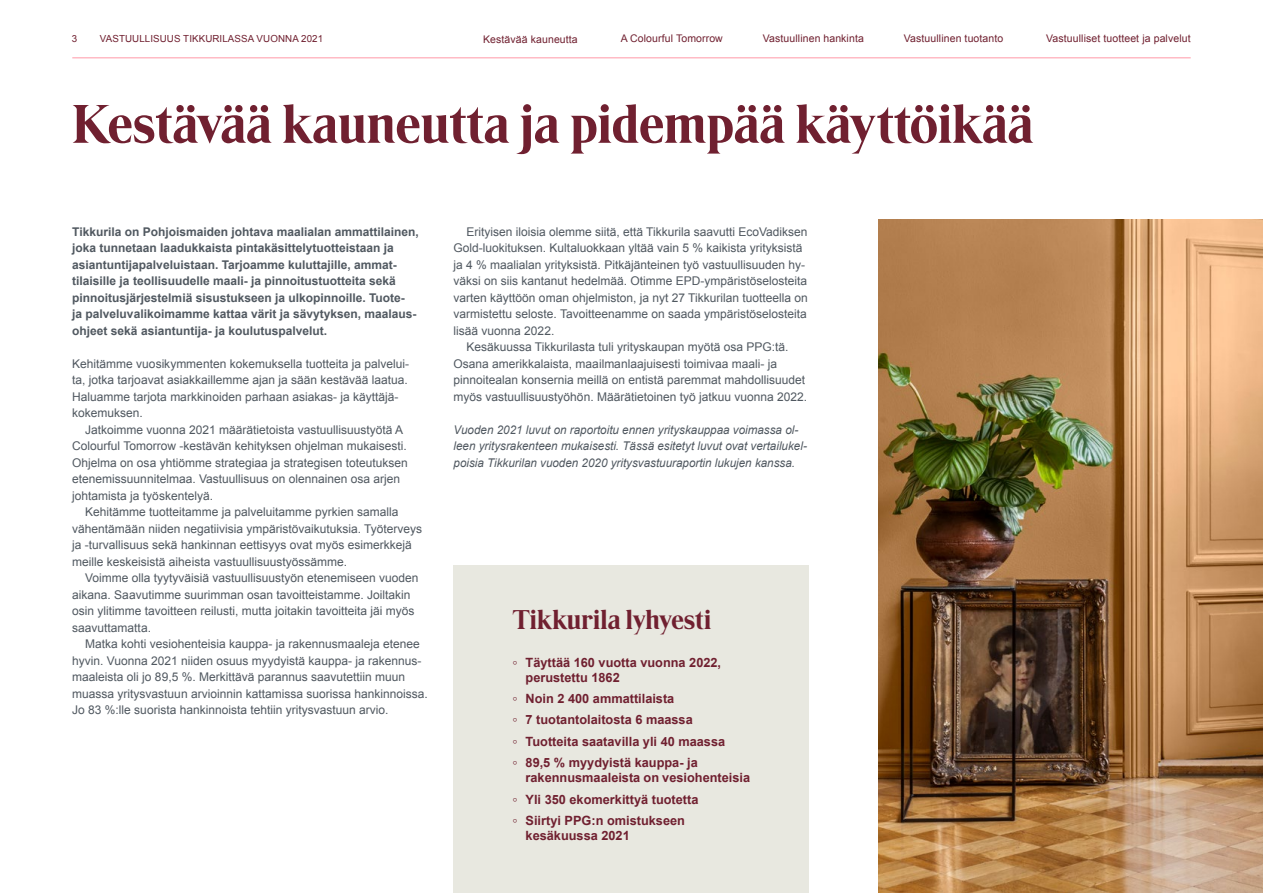
<style>
.page{position:relative;width:1263px;height:893px;background:#fff}
.page>*{position:absolute;margin:0;border:0;box-sizing:border-box;transform-origin:0 0}
.t1{font:54px "Tikkurila Consumer Serif";color:#702030}
.t2{font:27px "Tikkurila Consumer Serif";color:#702030}
.t3{font:700 12.75px/21.5px "Arial";color:#702030}
.t4{font:12px/16.5px "Arial";color:#505860}
.t5{font:700 12px/16.5px "Arial";color:#505860}
.t6{font:italic 12px/16.5px "Arial";color:#505860}
.t7{font:10.5px "Arial";letter-spacing:.01em;color:#702030}
.t8{font:9.75px "Arial";letter-spacing:.01em;color:#702030}
</style>
<div class="page">
<hr style="left:72px;top:58px;width:1119px;height:1px;background:#ff98a8">
<img style="left:878px;top:219px;width:385px;height:674px">
<div style="left:454px;top:566px;width:355px;height:327px;background:#e8e8e0"></div>
<p class="t8" style="left:72px;top:32px;width:7px">3</p>
<p class="t8" style="left:100px;top:32px;width:225px">VASTUULLISUUS TIKKURILASSA VUONNA 2021</p>
<p class="t7" style="left:483px;top:32px;width:96px">Kestävää kauneutta</p>
<p class="t7" style="left:621px;top:32px;width:104px">A Colourful Tomorrow</p>
<p class="t7" style="left:763px;top:32px;width:102px">Vastuullinen hankinta</p>
<p class="t7" style="left:904px;top:32px;width:101px">Vastuullinen tuotanto</p>
<p class="t7" style="left:1046px;top:32px;width:146px">Vastuulliset tuotteet ja palvelut</p>
<h1 class="t1" style="left:72px;top:94px;width:962px">Kestävää kauneutta ja pidempää käyttöikää</h1>
<p class="t5" style="left:72px;top:223px;width:348px">Tikkurila on Pohjoismaiden johtava maalialan ammattilainen, joka tunnetaan laadukkaista pintakäsittelytuotteistaan ja asiantuntijapalveluistaan. Tarjoamme kuluttajille, ammat&shy;tilaisille ja teollisuudelle maali- ja pinnoitustuotteita sekä pinnoitusjärjestelmiä sisustukseen ja ulkopinnoille. Tuote-<br>ja palveluvalikoimamme kattaa värit ja sävytyksen, maalaus&shy;ohjeet sekä asiantuntija- ja koulutuspalvelut.</p>
<p class="t4" style="left:72px;top:355px;width:338px">Kehitämme vuosikymmenten kokemuksella tuotteita ja palvelui&shy;ta, jotka tarjoavat asiakkaillemme ajan ja sään kestävää laatua.<br>Haluamme tarjota markkinoiden parhaan asiakas- ja käyttäjä&shy;kokemuksen.</p>
<p class="t4" style="left:72px;top:421px;width:337px;text-indent:13px">Jatkoimme vuonna 2021 määrätietoista vastuullisuustyötä A Colourful Tomorrow -kestävän kehityksen ohjelman mukaisesti.<br>Ohjelma on osa yhtiömme strategiaa ja strategisen toteutuksen etenemissuunnitelmaa. Vastuullisuus on olennainen osa arjen johtamista ja työskentelyä.</p>
<p class="t4" style="left:72px;top:504px;width:351px;text-indent:13px">Kehitämme tuotteitamme ja palveluitamme pyrkien samalla vähentämään niiden negatiivisia ympäristövaikutuksia. Työterveys ja -turvallisuus sekä hankinnan eettisyys ovat myös esimerkkejä meille keskeisistä aiheista vastuullisuustyössämme.</p>
<p class="t4" style="left:72px;top:570px;width:348px;text-indent:13px">Voimme olla tyytyväisiä vastuullisuustyön etenemiseen vuoden aikana. Saavutimme suurimman osan tavoitteistamme. Joiltakin osin ylitimme tavoitteen reilusti, mutta joitakin tavoitteita jäi myös saavuttamatta.</p>
<p class="t4" style="left:72px;top:636px;width:355px;text-indent:13px">Matka kohti vesiohenteisia kauppa- ja rakennusmaaleja etenee hyvin. Vuonna 2021 niiden osuus myydyistä kauppa- ja rakennus&shy;maaleista oli jo 89,5 %. Merkittävä parannus saavutettiin muun muassa yritysvastuun arvioinnin kattamissa suorissa hankinnoissa.<br>Jo 83 %:lle suorista hankinnoista tehtiin yritysvastuun arvio.</p>
<p class="t4" style="left:466px;top:223px;width:343px">Erityisen iloisia olemme siitä, että Tikkurila saavutti EcoVadiksen</p>
<p class="t4" style="left:454px;top:240px;width:350px">Gold-luokituksen. Kultaluokkaan yltää vain 5 % kaikista yrityksistä</p>
<p class="t4" style="left:454px;top:256px;width:353px">ja 4 % maalialan yrityksistä. Pitkäjänteinen työ vastuullisuuden hy-</p>
<p class="t4" style="left:454px;top:273px;width:355px">väksi on siis kantanut hedelmää. Otimme EPD-ympäristöselosteita</p>
<p class="t4" style="left:454px;top:289px;width:356px">varten käyttöön oman ohjelmiston, ja nyt 27 Tikkurilan tuotteella on</p>
<p class="t4" style="left:454px;top:306px;width:355px">varmistettu seloste. Tavoitteenamme on saada ympäristöselosteita</p>
<p class="t4" style="left:454px;top:322px;width:100px">lisää vuonna 2022.</p>
<p class="t4" style="left:466px;top:339px;width:321px">Kesäkuussa Tikkurilasta tuli yrityskaupan myötä osa PPG:tä.</p>
<p class="t4" style="left:454px;top:355px;width:325px">Osana amerikkalaista, maailmanlaajuisesti toimivaa maali- ja</p>
<p class="t4" style="left:454px;top:372px;width:353px">pinnoitealan konsernia meillä on entistä paremmat mahdollisuudet</p>
<p class="t4" style="left:454px;top:388px;width:353px">myös vastuullisuustyöhön. Määrätietoinen työ jatkuu vuonna 2022.</p>
<p class="t6" style="left:454px;top:421px;width:355px">Vuoden 2021 luvut on raportoitu ennen yrityskauppaa voimassa ol&shy;leen yritysrakenteen mukaisesti. Tässä esitetyt luvut ovat vertailukel&shy;poisia Tikkurilan vuoden 2020 yritysvastuuraportin lukujen kanssa.</p>
<h2 class="t2" style="left:513px;top:604px;width:200px">Tikkurila lyhyesti</h2>
<p class="t3" style="left:526px;top:655px;width:197px;line-height:15px;text-indent:-13px">◦ Täyttää 160 vuotta vuonna 2022, perustettu 1862</p>
<p class="t3" style="left:513px;top:688px;width:214px">◦ Noin 2 400 ammattilaista<br>◦ 7 tuotantolaitosta 6 maassa<br>◦ Tuotteita saatavilla yli 40 maassa ◦ 89,5 % myydyistä kauppa- ja</p>
<p class="t3" style="left:513px;top:767px;width:239px;text-indent:13px">rakennusmaaleista on vesiohenteisia ◦ Yli 350 ekomerkittyä tuotetta<br>◦ Siirtyi PPG:n omistukseen</p>
<p class="t3" style="left:526px;top:825px;width:106px">kesäkuussa 2021</p>
</div>
